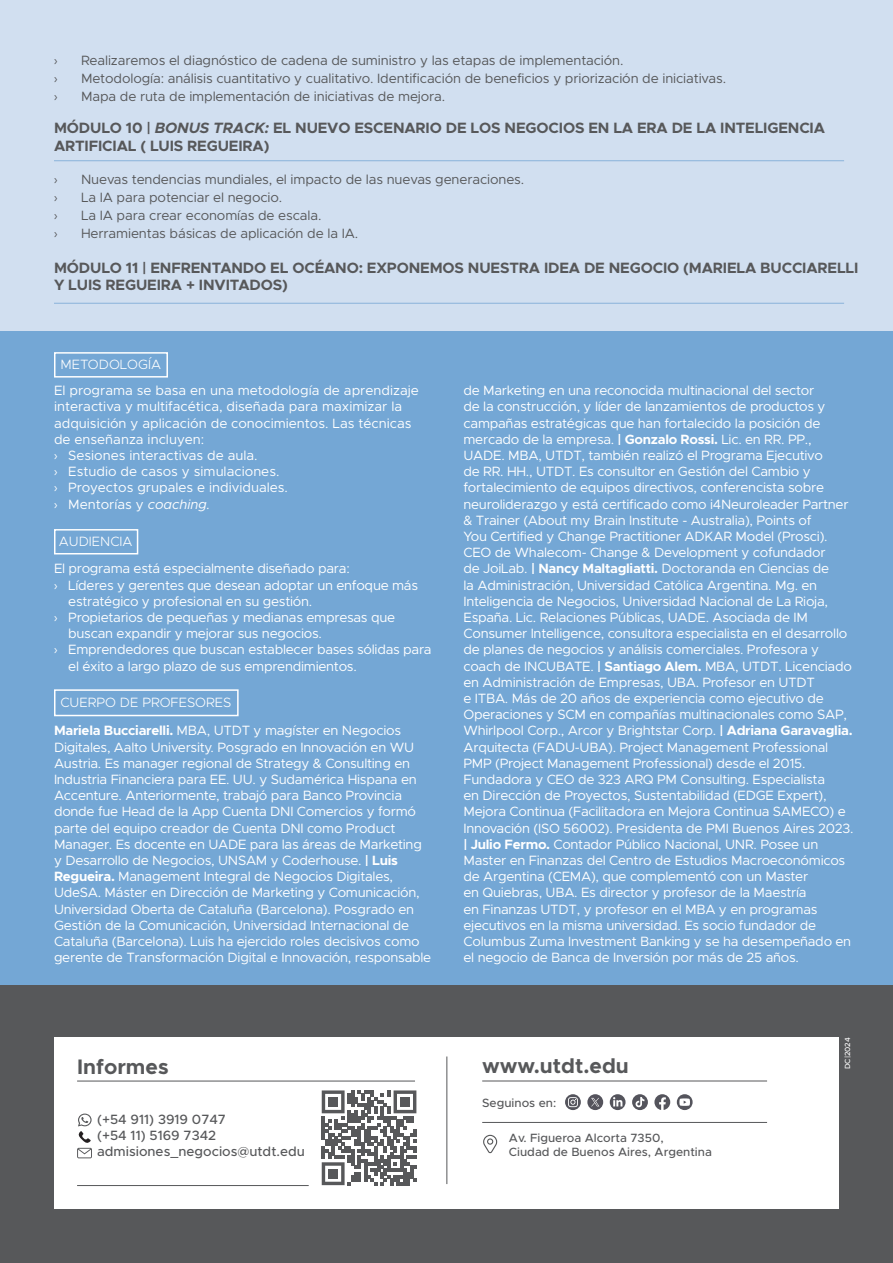
<style>
.page{position:relative;width:893px;height:1263px;background:#d1dff0}
.page>*{position:absolute;margin:0;border:0;box-sizing:border-box;transform-origin:0 0}
.t1{font:700 21px "Metropolis";color:#57585a}
.t2{font:700 15px "Metropolis";letter-spacing:-.01em;color:#57585a}
.t3{font:13.5px/16.2px "Metropolis";letter-spacing:-.02em;color:#fff}
.t4{font:13.5px "Metropolis";letter-spacing:-.01em;color:#57585a}
.t5{font:13.5px/16.2px "Metropolis";color:#fff}
.t6{font:500 13.5px "Metropolis";color:#57585a}
.t7{font:300 13.5px "Metropolis";color:#fff}
.t8{font:13.5px "Myriad Pro";color:#57585a}
.t9{font:500 12px "Metropolis";color:#57585a}
.t10{font:500 7.5px "Metropolis";color:#fff}
.s1{font-style:italic}
.s2{font-family:"Myriad Pro"}
.s3{font-weight:700}
</style>
<div class="page">
<div style="left:0;top:332px;width:893px;height:931px;background:#74a7d5"></div>
<div style="left:0;top:985px;width:893px;height:278px;background:#57585a"></div>
<div style="left:54px;top:352px;width:114px;height:26px;background:#74a7d5;border:2px solid #fff"></div>
<div style="left:54px;top:529px;width:84px;height:25px;background:#74a7d5;border:2px solid #fff"></div>
<div style="left:54px;top:689px;width:185px;height:27px;background:#74a7d5;border:2px solid #fff"></div>
<div style="left:54px;top:1037px;width:785px;height:172px;background:#fff"></div>
<hr style="left:482px;top:1080px;width:285px;height:1px;background:#57585a">
<hr style="left:77px;top:1081px;width:338px;height:1px;background:#57585a">
<hr style="left:482px;top:1122px;width:285px;height:1px;background:#57585a">
<hr style="left:77px;top:1185px;width:232px;height:1px;background:#57585a">
<hr style="left:446px;top:1056px;width:1px;height:128px;background:#57585a">
<svg style="left:483px;top:1134px;width:15px;height:20px"></svg>
<svg style="left:77px;top:1113px;width:15px;height:45px"></svg>
<svg style="left:322px;top:1090px;width:94px;height:95px"></svg>
<div style="left:328px;top:1097px;width:10px;height:10px;background:#57585a"></div>
<div style="left:400px;top:1097px;width:10px;height:10px;background:#57585a"></div>
<div style="left:328px;top:1169px;width:10px;height:9px;background:#57585a"></div>
<hr style="left:54px;top:160px;width:790px;height:1px;background:#8eb5db">
<hr style="left:54px;top:303px;width:790px;height:1px;background:#8eb5db">
<svg style="left:587px;top:1094px;width:16px;height:16px"></svg>
<svg style="left:565px;top:1094px;width:16px;height:16px"></svg>
<svg style="left:610px;top:1094px;width:15px;height:16px"></svg>
<svg style="left:632px;top:1094px;width:16px;height:16px"></svg>
<svg style="left:654px;top:1094px;width:16px;height:16px"></svg>
<svg style="left:677px;top:1094px;width:16px;height:16px"></svg>
<p class="t8" style="left:54px;top:52px;width:5px">›</p>
<p class="t4" style="left:81px;top:52px;width:544px">Realizaremos el diagnóstico de cadena de suministro y las etapas de implementación.</p>
<p class="t8" style="left:54px;top:70px;width:5px">›</p>
<p class="t4" style="left:81px;top:70px;width:647px">Metodología: análisis cuantitativo y cualitativo. Identificación de beneficios y priorización de iniciativas.</p>
<p class="t8" style="left:54px;top:88px;width:5px">›</p>
<p class="t4" style="left:81px;top:88px;width:366px">Mapa de ruta de implementación de iniciativas de mejora.</p>
<p class="t2" style="left:54px;top:119px;width:772px">MÓDULO 10 | <span class="s1">BONUS TRACK:</span> EL NUEVO ESCENARIO DE LOS NEGOCIOS EN LA ERA DE LA INTELIGENCIA</p>
<p class="t2" style="left:54px;top:136px;width:217px">ARTIFICIAL ( LUIS REGUEIRA)</p>
<p class="t8" style="left:54px;top:171px;width:5px">›</p>
<p class="t4" style="left:81px;top:171px;width:445px">Nuevas tendencias mundiales, el impacto de las nuevas generaciones.</p>
<p class="t8" style="left:54px;top:189px;width:5px">›</p>
<p class="t4" style="left:81px;top:189px;width:203px">La IA para potenciar el negocio.</p>
<p class="t8" style="left:54px;top:207px;width:5px">›</p>
<p class="t4" style="left:81px;top:207px;width:242px">La IA para crear economías de escala.</p>
<p class="t8" style="left:54px;top:225px;width:5px">›</p>
<p class="t4" style="left:81px;top:225px;width:279px">Herramientas básicas de aplicación de la IA.</p>
<p class="t2" style="left:54px;top:258px;width:806px">MÓDULO 11 | ENFRENTANDO EL OCÉANO: EXPONEMOS NUESTRA IDEA DE NEGOCIO (MARIELA BUCCIARELLI</p>
<p class="t2" style="left:54px;top:276px;width:235px">Y LUIS REGUEIRA + INVITADOS)</p>
<p class="t7" style="left:60px;top:356px;width:102px">METODOLOGÍA</p>
<p class="t5" style="left:54px;top:382px;width:366px">El programa se basa en una metodología de aprendizaje interactiva y multifacética, diseñada para maximizar la adquisición y aplicación de conocimientos. Las técnicas</p>
<p class="t5" style="left:54px;top:431px;width:152px">de enseñanza incluyen:</p>
<p class="t5" style="left:54px;top:447px;width:205px"><span class="s2">›</span> Sesiones interactivas de aula.</p>
<p class="t5" style="left:54px;top:463px;width:227px"><span class="s2">›</span> Estudio de casos y simulaciones.</p>
<p class="t5" style="left:54px;top:480px;width:235px"><span class="s2">›</span> Proyectos grupales e individuales.</p>
<p class="t5" style="left:54px;top:496px;width:158px"><span class="s2">›</span> Mentorías y <span class="s1">coaching.</span></p>
<p class="t7" style="left:59px;top:533px;width:75px">AUDIENCIA</p>
<p class="t3" style="left:54px;top:561px;width:297px">El programa está especialmente diseñado para:</p>
<p class="t3" style="left:68px;top:577px;width:351px;text-indent:-14px"><span class="s2">›</span> Líderes y gerentes que desean adoptar un enfoque más estratégico y profesional en su gestión.</p>
<p class="t3" style="left:68px;top:609px;width:328px;text-indent:-14px"><span class="s2">›</span> Propietarios de pequeñas y medianas empresas que buscan expandir y mejorar sus negocios.</p>
<p class="t3" style="left:68px;top:642px;width:365px;text-indent:-14px"><span class="s2">›</span> Emprendedores que buscan establecer bases sólidas para el éxito a largo plazo de sus emprendimientos.</p>
<p class="t7" style="left:60px;top:694px;width:172px">CUERPO DE PROFESORES</p>
<p class="t3" style="left:54px;top:723px;width:379px"><span class="s3">Mariela Bucciarelli.</span> MBA, UTDT y magíster en Negocios Digitales, Aalto University. Posgrado en Innovación en WU Austria. Es manager regional de Strategy &amp; Consulting en Industria Financiera para EE. UU. y Sudamérica Hispana en Accenture. Anteriormente, trabajó para Banco Provincia donde fue Head de la App Cuenta DNI Comercios y formó parte del equipo creador de Cuenta DNI como Product Manager. Es docente en UADE para las áreas de Marketing y Desarrollo de Negocios, UNSAM y Coderhouse. <span class="s3">| Luis Regueira.</span> Management Integral de Negocios Digitales, UdeSA. Máster en Dirección de Marketing y Comunicación, Universidad Oberta de Cataluña (Barcelona). Posgrado en Gestión de la Comunicación, Universidad Internacional de Cataluña (Barcelona). Luis ha ejercido roles decisivos como gerente de Transformación Digital e Innovación, responsable</p>
<p class="t1" style="left:77px;top:1053px;width:93px">Informes</p>
<p class="t6" style="left:97px;top:1111px;width:130px">(+54 911) 3919 0747</p>
<p class="t6" style="left:97px;top:1127px;width:121px">(+54 11) 5169 7342</p>
<p class="t6" style="left:97px;top:1143px;width:209px">admisiones_negocios@utdt.edu</p>
<p class="t3" style="left:463px;top:382px;width:392px">de Marketing en una reconocida multinacional del sector<br>de la construcción, y líder de lanzamientos de productos y campañas estratégicas que han fortalecido la posición de mercado de la empresa. <span class="s3">| Gonzalo Rossi.</span> Lic. en RR. PP., UADE. MBA, UTDT, también realizó el Programa Ejecutivo<br>de RR. HH., UTDT. Es consultor en Gestión del Cambio y fortalecimiento de equipos directivos, conferencista sobre neuroliderazgo y está certificado como i4Neuroleader Partner &amp; Trainer (About my Brain Institute - Australia), Points of<br>You Certified y Change Practitioner ADKAR Model (Prosci).<br>CEO de Whalecom- Change &amp; Development y cofundador<br>de JoiLab. <span class="s3">| Nancy Maltagliatti.</span> Doctoranda en Ciencias de<br>la Administración, Universidad Católica Argentina. Mg. en Inteligencia de Negocios, Universidad Nacional de La Rioja, España. Lic. Relaciones Públicas, UADE. Asociada de IM Consumer Intelligence, consultora especialista en el desarrollo de planes de negocios y análisis comerciales. Profesora y coach de INCUBATE. <span class="s3">| Santiago Alem.</span> MBA, UTDT. Licenciado en Administración de Empresas, UBA. Profesor en UTDT<br>e ITBA. Más de 20 años de experiencia como ejecutivo de Operaciones y SCM en compañías multinacionales como SAP, Whirlpool Corp., Arcor y Brightstar Corp. <span class="s3">| Adriana Garavaglia.<br></span>Arquitecta (FADU-UBA). Project Management Professional PMP (Project Management Professional) desde el 2015.<br>Fundadora y CEO de 323 ARQ PM Consulting. Especialista<br>en Dirección de Proyectos, Sustentabilidad (EDGE Expert), Mejora Continua (Facilitadora en Mejora Continua SAMECO) e Innovación (ISO 56002). Presidenta de PMI Buenos Aires 2023. <span class="s3">| Julio Fermo.</span> Contador Público Nacional, UNR. Posee un Master en Finanzas del Centro de Estudios Macroeconómicos de Argentina (CEMA), que complementó con un Master<br>en Quiebras, UBA. Es director y profesor de la Maestría<br>en Finanzas UTDT, y profesor en el MBA y en programas ejecutivos en la misma universidad. Es socio fundador de Columbus Zuma Investment Banking y se ha desempeñado en el negocio de Banca de Inversión por más de 25 años.</p>
<p class="t1" style="left:482px;top:1053px;width:148px">www.utdt.edu</p>
<p class="t9" style="left:482px;top:1095px;width:76px">Seguinos en:</p>
<p class="t9" style="left:509px;top:1130px;width:156px">Av. Figueroa Alcorta 7350,</p>
<p class="t9" style="left:509px;top:1144px;width:204px">Ciudad de Buenos Aires, Argentina</p>
<p class="t10" style="left:843px;top:1069px;width:33px;rotate:-90deg">DC|2024</p>
</div>
